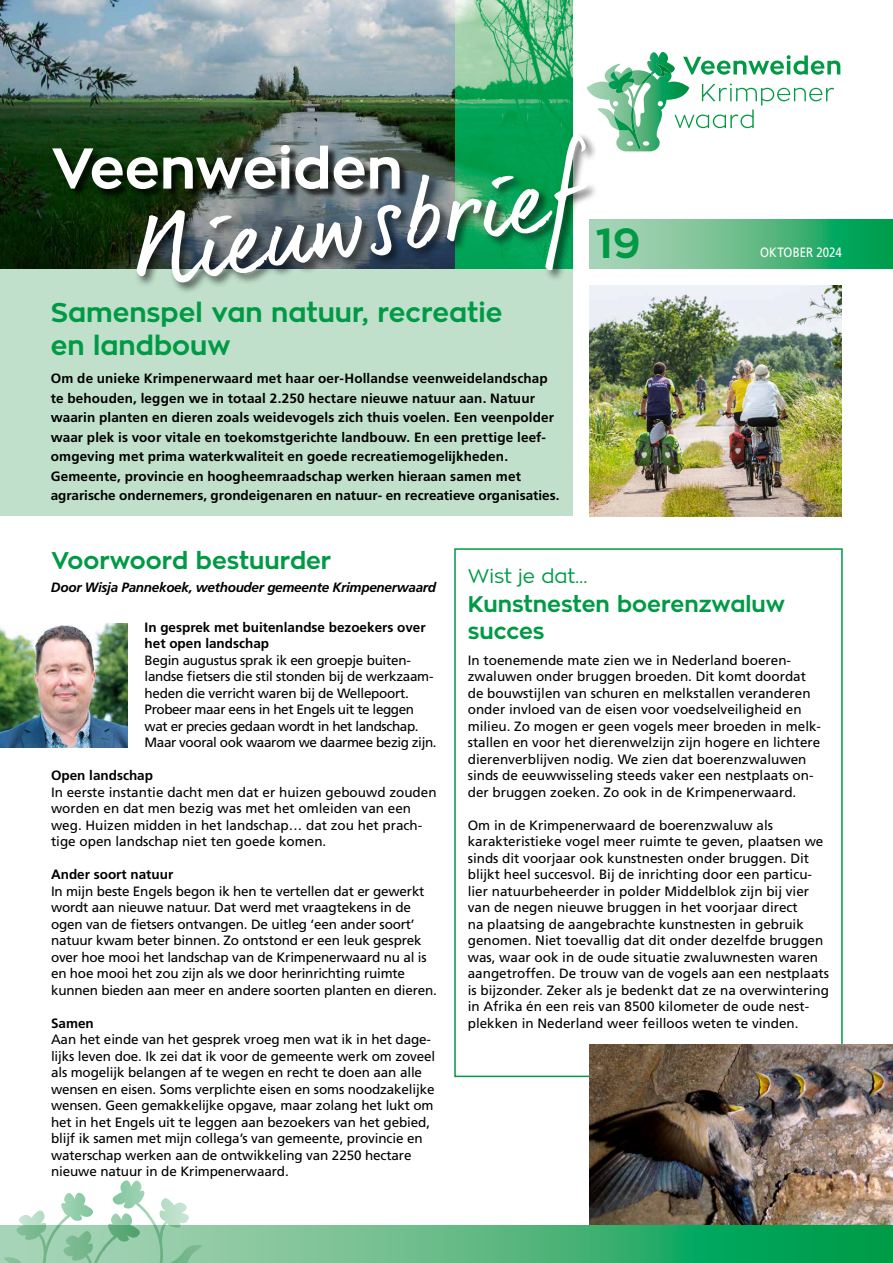
<style>
.page{position:relative;width:893px;height:1263px;background:#fff}
.page>*{position:absolute;margin:0;border:0;box-sizing:border-box;transform-origin:0 0}
.t1{font:700 57px "Zona Pro";color:#fff}
.t2{font:700 42px "Zona Pro";color:#009a45}
.t3{font:700 27px/32.4px "Zona Pro";color:#009a45}
.t4{font:700 24px "Zona Pro";color:#009a45}
.t5{font:700 22.5px/27px "Zona Pro";color:#009a45}
.t6{font:19.5px "Zona Pro";letter-spacing:-.005em;color:#009a45}
.t7{font:13.5px/16.5px "Frutiger LT Std";color:#000}
.t8{font:700 13.5px/19.5px "Frutiger LT Std";letter-spacing:.005em;color:#000}
.t9{font:13.5px/16.5px "Frutiger LT Std";letter-spacing:-.02em;color:#000}
.t10{font:italic 700 13.5px "Frutiger LT Std";letter-spacing:-.02em;color:#000}
.t11{font:13.5px "Frutiger LT Std";letter-spacing:.005em;color:#fff;scale:.85 1}
</style>
<div class="page">
<div style="left:454px;top:548px;width:389px;height:529px;border:2px solid #009a45"></div>
<img style="left:0;top:623px;width:128px;height:124px">
<svg style="left:599px;top:219px;width:294px;height:49px;background:#5aba85"></svg>
<div style="left:0;top:260px;width:573px;height:256px;background:#c0e0cb"></div>
<img style="left:590px;top:285px;width:252px;height:231px">
<img style="left:590px;top:1044px;width:303px;height:182px">
<img style="left:0;top:0;width:455px;height:268px">
<img style="left:455px;top:0;width:118px;height:132px">
<svg style="left:0;top:1226px;width:893px;height:37px;background:#46b378"></svg>
<svg style="left:587px;top:52px;width:253px;height:99px"></svg>
<div style="left:54px;top:147px;width:356px;height:53px;background:#000;opacity:.75"></div>
<div style="left:135px;top:132px;width:464px;height:162px;background:#000;opacity:.6"></div>
<img style="left:136px;top:134px;width:451px;height:150px">
<svg style="left:4px;top:1180px;width:197px;height:83px"></svg>
<h1 class="t1" style="left:51px;top:131px;width:353px">Veenweiden</h1>
<h3 class="t3" style="left:51px;top:297px;width:453px">Samenspel van natuur, recreatie en landbouw</h3>
<p class="t8" style="left:51px;top:369px;width:510px">Om de unieke Krimpenerwaard met haar oer-Hollandse veenweidelandschap te behouden, leggen we in totaal 2.250 hectare nieuwe natuur aan. Natuur waarin planten en dieren zoals weidevogels zich thuis voelen. Een veenpolder waar plek is voor vitale en toekomstgerichte landbouw. En een prettige leef&shy;omgeving met prima waterkwaliteit en goede recreatiemogelijkheden.<br>Gemeente, provincie en hoogheemraadschap werken hieraan samen met agrarische ondernemers, grondeigenaren en natuur- en recreatieve organisaties.</p>
<h2 class="t2" style="left:596px;top:216px;width:46px">19</h2>
<p class="t11" style="left:760px;top:244px;width:98px">OKTOBER 2024</p>
<h3 class="t4" style="left:51px;top:545px;width:282px">Voorwoord bestuurder</h3>
<p class="t10" style="left:51px;top:580px;width:387px">Door Wisja Pannekoek, wethouder gemeente Krimpenerwaard</p>
<p class="t8" style="left:145px;top:619px;width:283px;line-height:16.5px">In gesprek met buitenlandse bezoekers over het open landschap</p>
<p class="t9" style="left:145px;top:652px;width:294px">Begin augustus sprak ik een groepje buiten&shy;landse fietsers die stil stonden bij de werkzaam&shy;heden die verricht waren bij de Wellepoort.<br>Probeer maar eens in het Engels uit te leggen wat er precies gedaan wordt in het landschap.<br>Maar vooral ook waarom we daarmee bezig zijn.</p>
<p class="t8" style="left:51px;top:766px;width:104px">Open landschap</p>
<p class="t7" style="left:51px;top:784px;width:387px">In eerste instantie dacht men dat er huizen gebouwd zouden worden en dat men bezig was met het omleiden van een weg. Huizen midden in het landschap… dat zou het prach&shy;tige open landschap niet ten goede komen.</p>
<p class="t8" style="left:51px;top:865px;width:124px">Ander soort natuur</p>
<p class="t7" style="left:51px;top:883px;width:387px">In mijn beste Engels begon ik hen te vertellen dat er gewerkt wordt aan nieuwe natuur. Dat werd met vraagtekens in de ogen van de fietsers ontvangen. De uitleg ‘een ander soort’ natuur kwam beter binnen. Zo ontstond er een leuk gesprek over hoe mooi het landschap van de Krimpenerwaard nu al is en hoe mooi het zou zijn als we door herinrichting ruimte kunnen bieden aan meer en andere soorten planten en dieren.</p>
<p class="t8" style="left:51px;top:1013px;width:44px">Samen</p>
<p class="t7" style="left:51px;top:1031px;width:386px">Aan het einde van het gesprek vroeg men wat ik in het dage&shy;lijks leven doe. Ik zei dat ik voor de gemeente werk om zoveel als mogelijk belangen af te wegen en recht te doen aan alle wensen en eisen. Soms verplichte eisen en soms noodzakelijke wensen. Geen gemakkelijke opgave, maar zolang het lukt om het in het Engels uit te leggen aan bezoekers van het gebied, blijf ik samen met mijn collega’s van gemeente, provincie en waterschap werken aan de ontwikkeling van 2250 hectare nieuwe natuur in de Krimpenerwaard.</p>
<h3 class="t6" style="left:468px;top:564px;width:121px">Wist je dat…</h3>
<h3 class="t5" style="left:468px;top:590px;width:319px">Kunstnesten boerenzwaluw succes</h3>
<p class="t7" style="left:468px;top:652px;width:355px">In toenemende mate zien we in Nederland boeren&shy;zwaluwen onder bruggen broeden. Dit komt doordat de bouwstijlen van schuren en melkstallen veranderen onder invloed van de eisen voor voedselveiligheid en milieu. Zo mogen er geen vogels meer broeden in melk&shy;stallen en voor het dierenwelzijn zijn hogere en lichtere dierenverblijven nodig. We zien dat boerenzwaluwen sinds de eeuwwisseling steeds vaker een nestplaats on&shy;der bruggen zoeken. Zo ook in de Krimpenerwaard.</p>
<p class="t7" style="left:468px;top:817px;width:363px">Om in de Krimpenerwaard de boerenzwaluw als karakteristieke vogel meer ruimte te geven, plaatsen we sinds dit voorjaar ook kunstnesten onder bruggen. Dit blijkt heel succesvol. Bij de inrichting door een particu&shy;lier natuurbeheerder in polder Middelblok zijn bij vier van de negen nieuwe bruggen in het voorjaar direct<br>na plaatsing de aangebrachte kunstnesten in gebruik genomen. Niet toevallig dat dit onder dezelfde bruggen was, waar ook in de oude situatie zwaluwnesten waren aangetroffen. De trouw van de vogels aan een nestplaats is bijzonder. Zeker als je bedenkt dat ze na overwintering in Afrika én een reis van 8500 kilometer de oude nest&shy;plekken in Nederland weer feilloos weten te vinden.</p>
</div>
